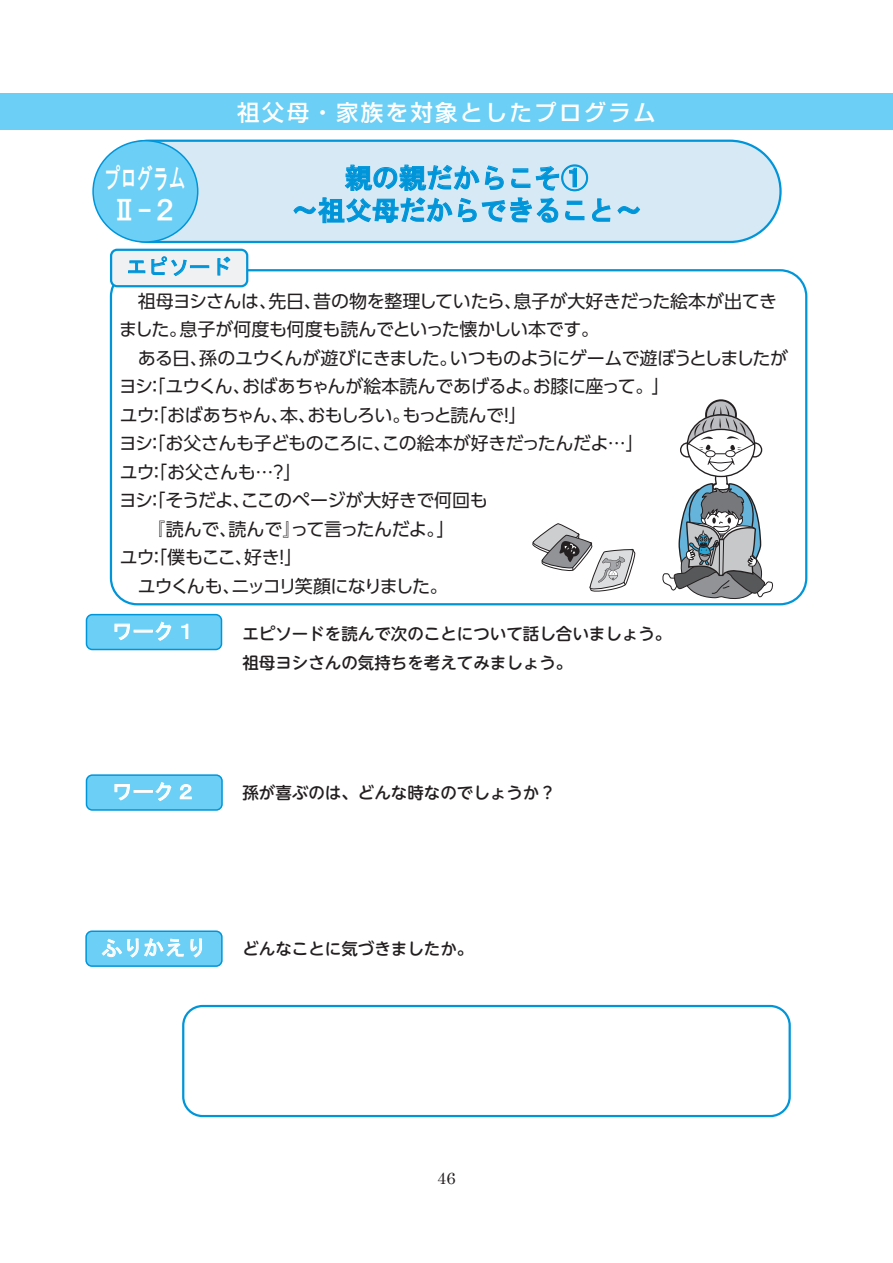
<style>
.page{position:relative;width:893px;height:1263px;background:#fff}
.page>*{position:absolute;margin:0;border:0;box-sizing:border-box;transform-origin:0 0}
.t1{font:27px/32.4px "HG Gothic E";color:#0095d9;text-align:center}
.t2{font:27px/32.4px "HG Gothic E";color:#fff;scale:.6 1}
.t3{font:24px "MS Gothic";color:#fff}
.t4{font:500 22.5px "Shin Go Pro";letter-spacing:.1em;color:#fff}
.t5{font:21px "MS Gothic";color:#fff}
.t6{font:21px "MS Gothic";color:#0095d9}
.t7{font:18px/28.5px "UD Shin Go Pro";letter-spacing:-.025em;color:#231f20}
.t8{font:500 16.5px/28.5px "UD Shin M Go Pro";color:#231f20}
.t9{font:16.5px "Century";color:#231f20}
</style>
<div class="page">
<div style="left:86px;top:615px;width:135px;height:34px;background:#6bcff6;border-radius:6px"></div>
<div style="left:86px;top:614px;width:136px;height:36px;border:2px solid #0095d9;border-radius:6px"></div>
<svg style="left:114px;top:621px;width:57px;height:20px"></svg>
<svg style="left:181px;top:623px;width:7px;height:16px"></svg>
<div style="left:86px;top:775px;width:136px;height:35px;background:#6bcff6;border-radius:6px"></div>
<div style="left:86px;top:774px;width:137px;height:37px;border:2px solid #0095d9;border-radius:6px"></div>
<svg style="left:114px;top:782px;width:57px;height:19px"></svg>
<svg style="left:180px;top:784px;width:12px;height:15px"></svg>
<div style="left:86px;top:931px;width:136px;height:35px;background:#6bcff6;border-radius:6px"></div>
<div style="left:85px;top:930px;width:138px;height:37px;border:2px solid #0095d9;border-radius:6px"></div>
<svg style="left:101px;top:938px;width:83px;height:20px"></svg>
<svg style="left:190px;top:938px;width:12px;height:20px"></svg>
<div style="left:182px;top:1005px;width:609px;height:112px;border:2px solid #0095d9;border-radius:19px"></div>
<div style="left:110px;top:269px;width:697px;height:336px;border:2px solid #0095d9;border-radius:26px"></div>
<div style="left:111px;top:250px;width:136px;height:36px;background:#f0f1f2;border-radius:6px"></div>
<div style="left:110px;top:249px;width:138px;height:38px;border:2px solid #0095d9;border-radius:6px"></div>
<svg style="left:128px;top:256px;width:58px;height:20px"></svg>
<div style="left:190px;top:265px;width:19px;height:3px;border:1px solid #0095d9"></div>
<svg style="left:217px;top:256px;width:14px;height:20px"></svg>
<div style="left:99px;top:141px;width:681px;height:101px;background:#d6e9f5;border-radius:51px"></div>
<div style="left:98px;top:140px;width:684px;height:103px;border:2px solid #0095d9;border-radius:51px"></div>
<div style="left:93px;top:141px;width:105px;height:101px;background:#6bcff6;border-radius:50%"></div>
<div style="left:92px;top:140px;width:106px;height:103px;border:2px solid #0095d9;border-radius:50%"></div>
<svg style="left:345px;top:165px;width:134px;height:26px"></svg>
<svg style="left:485px;top:166px;width:19px;height:24px"></svg>
<svg style="left:511px;top:168px;width:19px;height:20px"></svg>
<svg style="left:536px;top:165px;width:52px;height:26px"></svg>
<svg style="left:294px;top:197px;width:158px;height:26px"></svg>
<svg style="left:458px;top:198px;width:100px;height:24px"></svg>
<svg style="left:565px;top:201px;width:19px;height:19px"></svg>
<svg style="left:592px;top:199px;width:18px;height:22px"></svg>
<svg style="left:618px;top:206px;width:22px;height:8px"></svg>
<svg style="left:706px;top:400px;width:30px;height:29px"></svg>
<div style="left:705px;top:399px;width:32px;height:31px;border:2px solid #231f20;border-radius:50%"></div>
<svg style="left:662px;top:405px;width:112px;height:199px"></svg>
<svg style="left:533px;top:523px;width:103px;height:69px"></svg>
<div style="left:0;top:94px;width:893px;height:36px;background:#6bcff6"></div>
<h1 class="t2" style="left:104px;top:162px;width:137px">プログラム<br>Ⅱ-２</h1>
<h2 class="t3" style="left:245px;top:99px;width:410px">祖父母・家族を対象としたプログラム</h2>
<p class="t4" style="left:237px;top:94px;width:420px">祖父母・家族を対象としたプログラム</p>
<h1 class="t1" style="left:291px;top:162px;width:353px">親の親だからこそ①<br>～祖父母だからできること～</h1>
<p class="t6" style="left:126px;top:256px;width:106px">エピソード</p>
<p class="t7" style="left:119px;top:286px;width:671px">　祖母ヨシさんは、先日、昔の物を整理していたら、息子が大好きだった絵本が出てきました。息子が何度も何度も読んでといった懐かしい本です。<br>　ある日、孫のユウくんが遊びにきました。いつものようにゲームで遊ぼうとしましたがヨシ：「ユウくん、おばあちゃんが絵本読んであげるよ。お膝に座って。」<br>ユウ：「おばあちゃん、本、おもしろい。もっと読んで！」<br>ヨシ：「お父さんも子どものころに、この絵本が好きだったんだよ…」<br>ユウ：「お父さんも…？」<br>ヨシ：「そうだよ、ここのページが大好きで何回も<br>　　『読んで、読んで』って言ったんだよ。」<br>ユウ：「僕もここ、好き！」<br>　ユウくんも、ニッコリ笑顔になりました。</p>
<p class="t8" style="left:242px;top:619px;width:431px">エピソードを読んで次のことについて話し合いましょう。祖母ヨシさんの気持ちを考えてみましょう。</p>
<p class="t5" style="left:112px;top:621px;width:86px">ワーク１</p>
<p class="t5" style="left:112px;top:781px;width:86px">ワーク２</p>
<p class="t8" style="left:242px;top:778px;width:315px">孫が喜ぶのは、どんな時なのでしょうか？</p>
<p class="t5" style="left:101px;top:937px;width:107px">ふりかえり</p>
<p class="t8" style="left:242px;top:934px;width:233px">どんなことに気づきましたか。</p>
<p class="t9" style="left:437px;top:1164px;width:20px">46</p>
</div>
